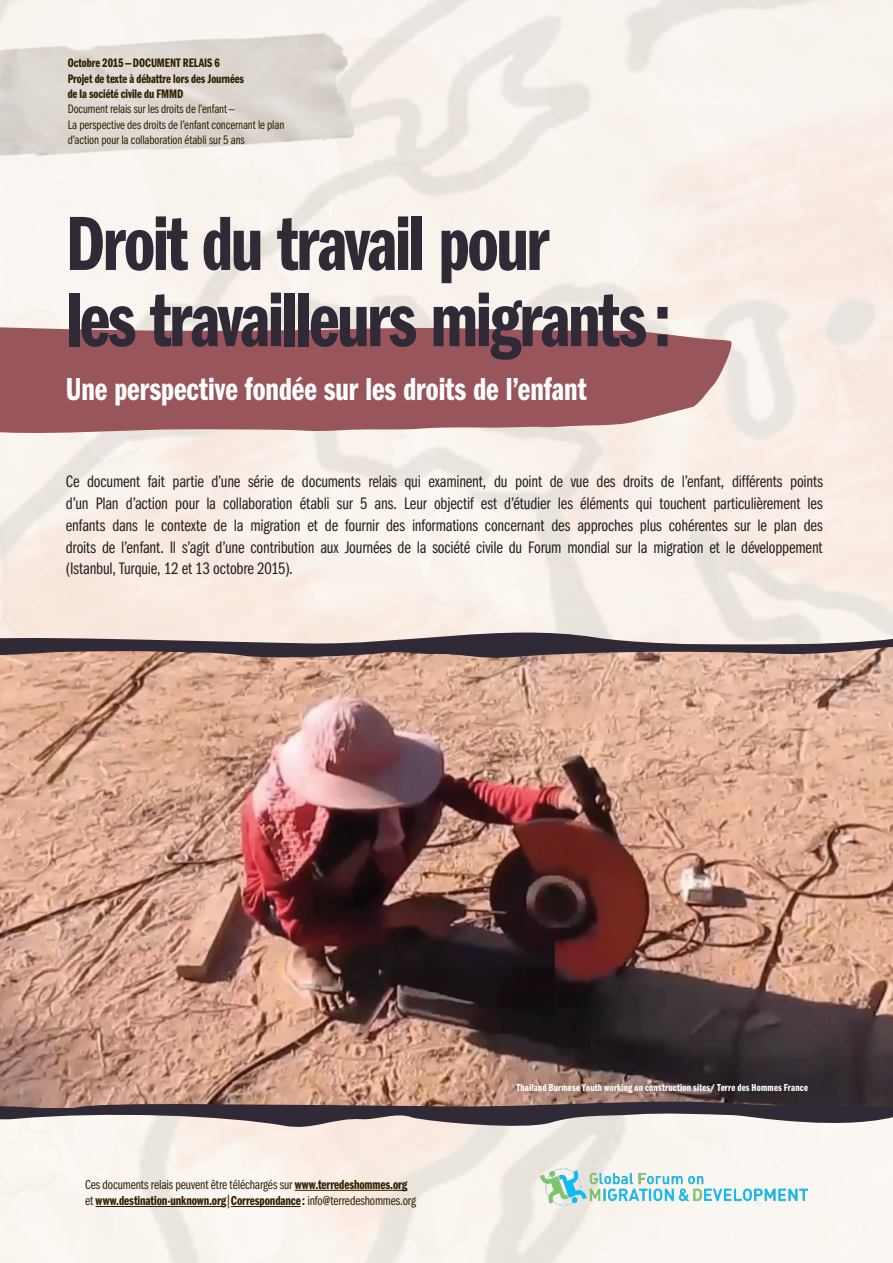
<style>
.page{position:relative;width:893px;height:1263px;background:#fff}
.page>*{position:absolute;margin:0;border:0;box-sizing:border-box;transform-origin:0 0}
.t1{font:79.5px/76.2px "ITC Franklin Gothic Std Dm Cp";letter-spacing:-.03em;color:#302936}
.t2{font:33px "ITC Franklin Gothic Std Dm Cp";color:#fff}
.t3{font:17.25px/21.8px "ITC Franklin Gothic Std Bk Cp";letter-spacing:-.01em;color:#231f20;text-align:justify}
.t4{font:13.5px "ITC Franklin Gothic Std Dm Cp";letter-spacing:-.01em;color:#2f1f00}
.t5{font:13.5px "ITC Franklin Gothic Std Bk Cp";letter-spacing:-.01em;color:#2f1f00}
.t6{font:12.75px/15.3px "ITC Franklin Gothic Std Bk Cp";letter-spacing:-.005em;color:#2f1f00}
.t7{font:12.75px/15.3px "ITC Franklin Gothic Std Dm Cp";letter-spacing:-.005em;color:#2f1f00}
.t8{font:10.5px "ITC Franklin Gothic Std Dm Cp";letter-spacing:.02em;color:#fff}
.s1{font-family:"ITC Franklin Gothic Std Dm Cp"}
.s2{font-family:"ITC Franklin Gothic Std Bk Cp"}
</style>
<div class="page">
<svg style="left:0;top:326px;width:736px;height:110px;background:#a46a6e"></svg>
<svg style="left:0;top:623px;width:893px;height:510px;background:#c3bab8"></svg>
<img style="left:0;top:661px;width:893px;height:436px">
<img style="left:540px;top:1169px;width:268px;height:36px">
<svg style="left:0;top:644px;width:893px;height:17px;background:#7a625f"></svg>
<svg style="left:0;top:1097px;width:893px;height:15px;background:#695351"></svg>
<hr style="left:295px;top:1190px;width:112px;height:1px;background:#2f1f00">
<hr style="left:96px;top:1206px;width:129px;height:1px;background:#2f1f00">
<hr style="left:231px;top:1206px;width:70px;height:1px;background:#2f1f00">
<p class="t7" style="left:68px;top:56px;width:178px">Octobre 2015—DOCUMENT RELAIS 6<br>Projet de texte à débattre lors des Journées de la société civile du FMMD</p>
<p class="t6" style="left:68px;top:102px;width:218px">Document relais sur les droits de l’enfant—<br>La perspective des droits de l’enfant concernant le plan d’action pour la collaboration établi sur 5 ans</p>
<h1 class="t1" style="left:66px;top:207px;width:607px">Droit du travail pour<br>les travailleurs migrants:</h1>
<h2 class="t2" style="left:66px;top:371px;width:522px">Une perspective fondée sur les droits de l’enfant</h2>
<p class="t3" style="left:66px;top:471px;width:758px">Ce document fait partie d’une série de documents relais qui examinent, du point de vue des droits de l’enfant, différents points d’un Plan d’action pour la collaboration établi sur 5 ans. Leur objectif est d’étudier les éléments qui touchent particulièrement les enfants dans le contexte de la migration et de fournir des informations concernant des approches plus cohérentes sur le plan des droits de l’enfant. Il s’agit d’une contribution aux Journées de la société civile du Forum mondial sur la migration et le développement (Istanbul, Turquie, 12 et 13 octobre 2015).</p>
<p class="t5" style="left:85px;top:1177px;width:324px">Ces documents relais peuvent être téléchargés sur <span class="s1">www.terredeshommes.org</span></p>
<p class="t4" style="left:85px;top:1193px;width:332px"><span class="s2">et</span> www.destination-unknown.org<span class="s2">|</span>Correspondance: <span class="s2">info@terredeshommes.org</span></p>
<p class="t8" style="left:516px;top:1081px;width:293px">Thailand Burmese Youth working on construction sites/ Terre des Hommes France</p>
</div>
